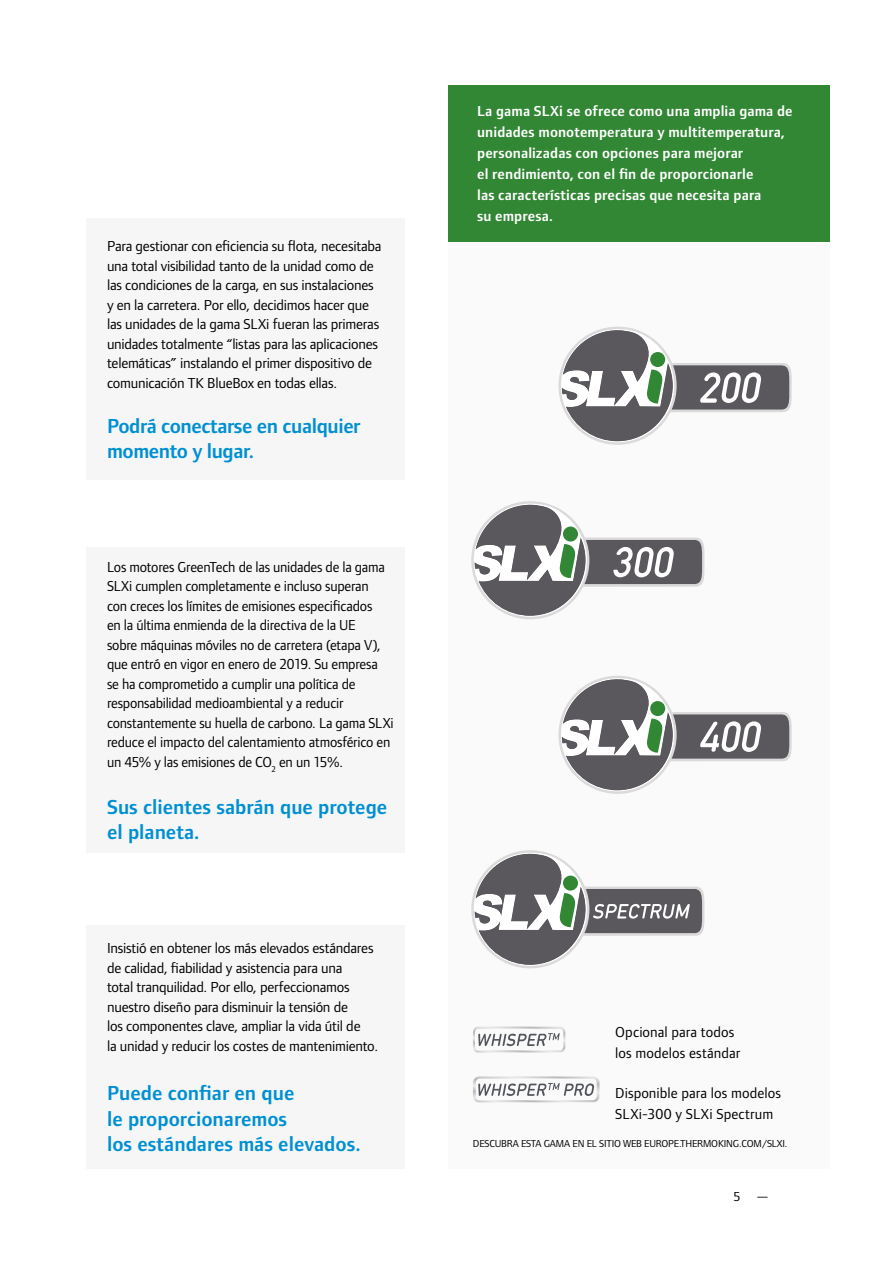
<style>
.page{position:relative;width:893px;height:1263px;background:#fff}
.page>*{position:absolute;margin:0;border:0;box-sizing:border-box;transform-origin:0 0}
.t1{font:600 21px/25.5px "Foundry Form Sans";color:#0090d2}
.t2{font:600 21px/25.5px "Foundry Form Sans";letter-spacing:-.02em;color:#0090d2}
.t3{font:15px/19.5px "Foundry Form Sans";letter-spacing:-.015em;color:#000}
.t4{font:600 15px/21px "Foundry Form Sans";letter-spacing:.005em;color:#fff}
.t5{font:15px/21px "Foundry Form Sans";letter-spacing:.005em;color:#000}
.t6{font:13.5px "Foundry Form Sans";color:#000}
.t7{font:10.5px "Foundry Form Sans";letter-spacing:-.015em;color:#000}
</style>
<div class="page">
<div style="left:448px;top:85px;width:381px;height:1084px;background:#f6f6f6"></div>
<svg style="left:561px;top:329px;width:231px;height:113px"></svg>
<svg style="left:474px;top:504px;width:230px;height:113px"></svg>
<svg style="left:561px;top:678px;width:231px;height:113px"></svg>
<svg style="left:474px;top:853px;width:230px;height:113px"></svg>
<svg style="left:473px;top:1026px;width:92px;height:26px"></svg>
<svg style="left:473px;top:1076px;width:127px;height:26px"></svg>
<div style="left:448px;top:85px;width:381px;height:156px;background:#328734"></div>
<div style="left:86px;top:925px;width:319px;height:244px;background:#f6f6f6"></div>
<div style="left:86px;top:547px;width:319px;height:306px;background:#f6f6f6"></div>
<div style="left:86px;top:218px;width:319px;height:262px;background:#f6f6f6"></div>
<p class="t3" style="left:107px;top:237px;width:276px">Para gestionar con eficiencia su flota, necesitaba una total visibilidad tanto de la unidad como de las condiciones de la carga, en sus instalaciones y en la carretera. Por ello, decidimos hacer que las unidades de la gama SLXi fueran las primeras unidades totalmente “listas para las aplicaciones telemáticas” instalando el primer dispositivo de comunicación TK BlueBox en todas ellas.</p>
<h1 class="t2" style="left:107px;top:413px;width:255px">Podrá conectarse en cualquier momento y lugar.</h1>
<p class="t3" style="left:107px;top:557px;width:288px">Los motores GreenTech de las unidades de la gama SLXi cumplen completamente e incluso superan<br>con creces los límites de emisiones especificados<br>en la última enmienda de la directiva de la UE<br>sobre máquinas móviles no de carretera (etapa V), que entró en vigor en enero de 2019. Su empresa<br>se ha comprometido a cumplir una política de responsabilidad medioambiental y a reducir constantemente su huella de carbono. La gama SLXi reduce el impacto del calentamiento atmosférico en un 45% y las emisiones de CO<sub>2</sub> en un 15%.</p>
<h1 class="t1" style="left:107px;top:794px;width:282px">Sus clientes sabrán que protege el planeta.</h1>
<p class="t3" style="left:107px;top:938px;width:273px">Insistió en obtener los más elevados estándares de calidad, fiabilidad y asistencia para una<br>total tranquilidad. Por ello, perfeccionamos nuestro diseño para disminuir la tensión de<br>los componentes clave, ampliar la vida útil de<br>la unidad y reducir los costes de mantenimiento.</p>
<h1 class="t1" style="left:107px;top:1081px;width:255px">Puede confiar en que<br>le proporcionaremos<br>los estándares más elevados.</h1>
<p class="t4" style="left:477px;top:101px;width:317px">La gama SLXi se ofrece como una amplia gama de unidades monotemperatura y multitemperatura, personalizadas con opciones para mejorar<br>el rendimiento, con el fin de proporcionarle<br>las características precisas que necesita para<br>su empresa.</p>
<p class="t5" style="left:615px;top:1022px;width:126px">Opcional para todos los modelos estándar</p>
<p class="t5" style="left:615px;top:1082px;width:167px">Disponible para los modelos<br>SLXi-300 y SLXi Spectrum</p>
<p class="t7" style="left:473px;top:1137px;width:316px">DESCUBRA ESTA GAMA EN EL SITIO WEB EUROPE.THERMOKING.COM/SLXI.</p>
<p class="t6" style="left:733px;top:1188px;width:37px">5 —</p>
</div>
